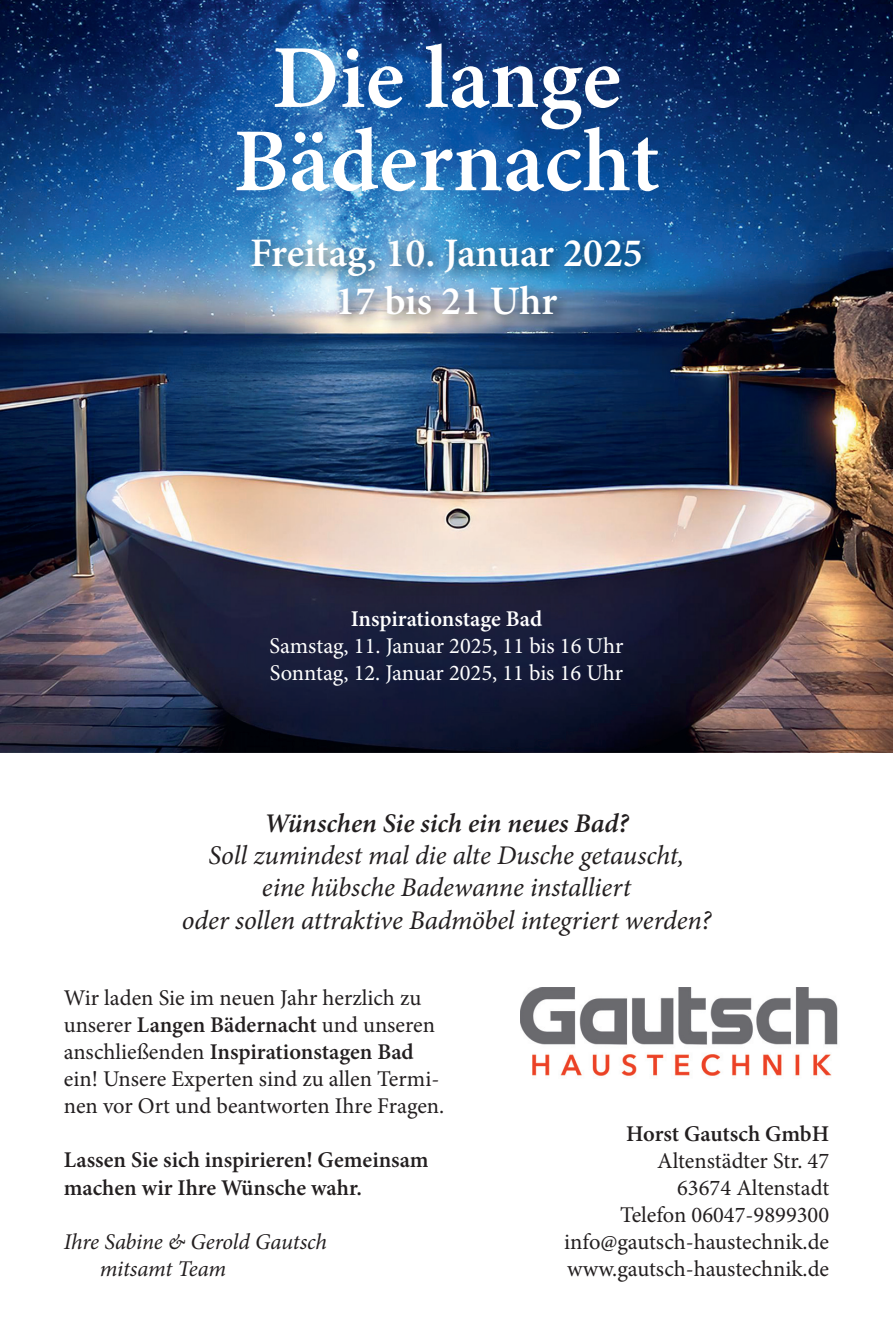
<style>
.page{position:relative;width:893px;height:1340px;background:#fff}
.page>*{position:absolute;margin:0;border:0;box-sizing:border-box;transform-origin:0 0}
.t1{font:600 90px/83.2px "Minion Pro";color:#fff;text-align:center}
.t2{font:600 40.5px/48.6px "Minion Pro";color:#fff;text-align:center}
.t3{font:italic 27px/32.4px "Minion Pro";letter-spacing:-.005em;color:#231f20;text-align:center}
.t4{font:italic 600 27px "Minion Pro";color:#231f20}
.t5{font:22.5px/27px "Minion Pro";color:#231f20}
.t6{font:600 22.5px/27px "Minion Pro";color:#231f20}
.t7{font:22.5px/27px "Minion Pro";color:#fff}
.t8{font:italic 22.5px/27px "Minion Pro";letter-spacing:-.01em;color:#231f20}
.t9{font:600 22.5px "Minion Pro";color:#fff}
.s1{font-weight:600}
</style>
<div class="page">
<img style="left:0;top:0;width:893px;height:753px">
<img style="left:245px;top:231px;width:413px;height:100px">
<img style="left:520px;top:987px;width:318px;height:90px">
<h1 class="t1" style="left:233px;top:43px;width:428px">Die lange<br>Bädernacht</h1>
<h2 class="t2" style="left:250px;top:231px;width:394px">Freitag, 10. Januar 2025<br>17 bis 21 Uhr</h2>
<p class="t9" style="left:351px;top:609px;width:193px">Inspirationstage Bad</p>
<p class="t7" style="left:270px;top:634px;width:355px">Samstag, 11. Januar 2025, 11 bis 16 Uhr<br>Sonntag, 12. Januar 2025, 11 bis 16 Uhr</p>
<p class="t4" style="left:264px;top:812px;width:366px">Wünschen Sie sich ein neues Bad?</p>
<p class="t3" style="left:182px;top:841px;width:531px">Soll zumindest mal die alte Dusche getauscht,<br>eine hübsche Badewanne installiert<br>oder sollen attraktive Badmöbel integriert werden?</p>
<p class="t5" style="left:64px;top:986px;width:382px">Wir laden Sie im neuen Jahr herzlich zu unserer <span class="s1">Langen Bädernacht</span> und unseren anschließenden <span class="s1">Inspirationstagen Bad </span>ein! Unsere Experten sind zu allen Termi&shy;nen vor Ort und beantworten Ihre Fragen.</p>
<p class="t6" style="left:64px;top:1148px;width:366px">Lassen Sie sich inspirieren! Gemeinsam machen wir Ihre Wünsche wahr.</p>
<p class="t8" style="left:100px;top:1229px;width:229px;text-indent:-36px">Ihre Sabine &amp; Gerold Gautsch mitsamt Team</p>
<p class="t6" style="left:626px;top:1122px;width:205px">Horst Gautsch GmbH</p>
<p class="t5" style="left:564px;top:1149px;width:267px;text-align:right">Altenstädter Str. 47<br>63674 Altenstadt<br>Telefon 06047-9899300 info@gautsch-haustechnik.de www.gautsch-haustechnik.de</p>
</div>
